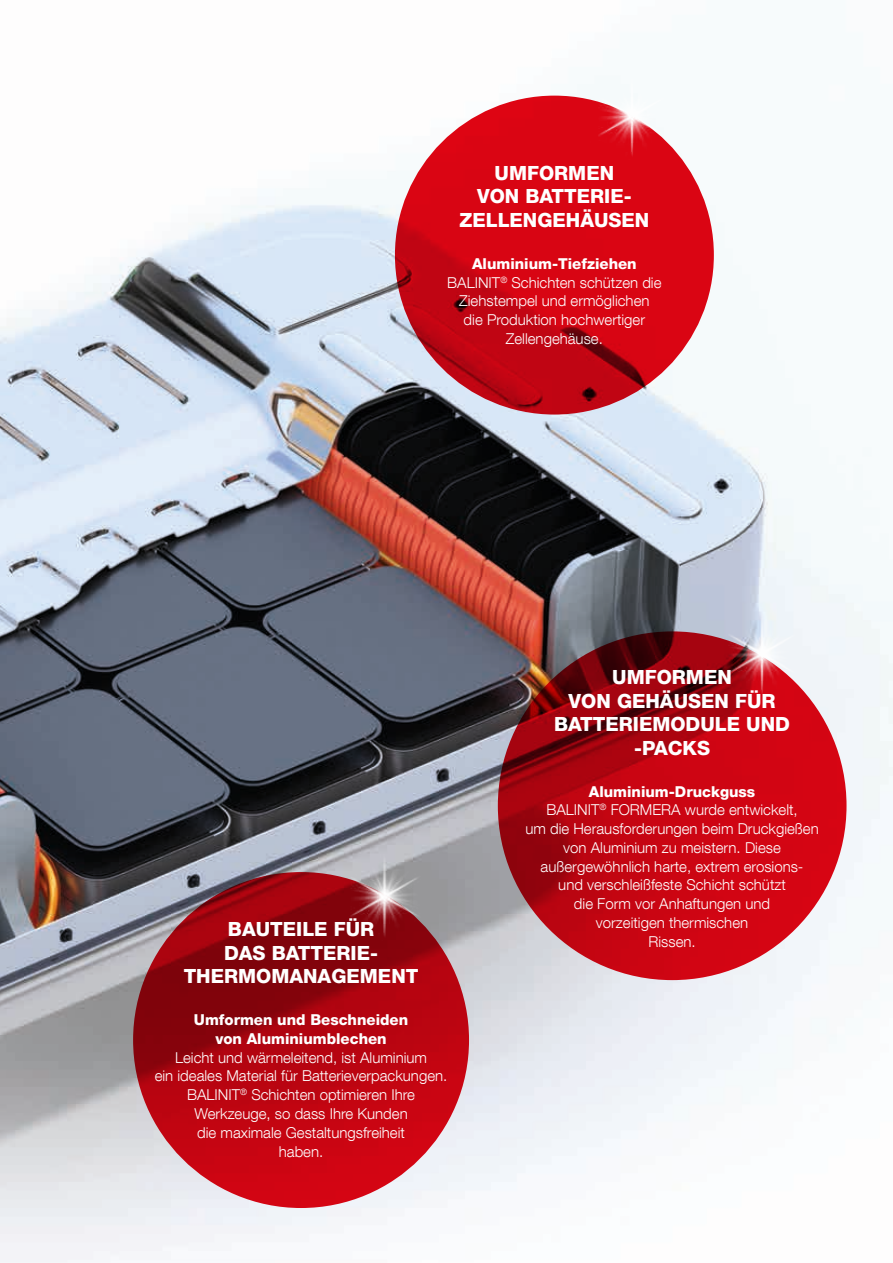
<style>
.page{position:relative;width:893px;height:1263px;background:#fff}
.page>*{position:absolute;margin:0;border:0;box-sizing:border-box;transform-origin:0 0}
.t1{font:800 19.5px/23.4px "Helvetica Neue LT Com";color:#fff;text-align:center}
.t2{font:300 15px/18.8px "Helvetica Neue LT Com";color:#fff;text-align:center}
.t3{font:800 15px/18.8px "Helvetica Neue LT Com";color:#fff;text-align:center}
.s1{font-weight:800}
</style>
<div class="page">
<img style="left:0;top:95px;width:893px;height:1168px">
<svg style="left:401px;top:102px;width:307px;height:306px;background:#cf0412"></svg>
<div style="left:395px;top:96px;width:319px;height:319px;border:12px solid #e30614;border-radius:50%"></div>
<img style="left:581px;top:95px;width:102px;height:72px">
<svg style="left:504px;top:638px;width:336px;height:336px;background:#b70410"></svg>
<div style="left:498px;top:631px;width:348px;height:349px;border:12px solid #e30614;border-radius:50%"></div>
<img style="left:711px;top:603px;width:101px;height:101px">
<svg style="left:139px;top:878px;width:324px;height:324px;background:#ac040f"></svg>
<div style="left:133px;top:872px;width:336px;height:336px;border:12px solid #e30614;border-radius:50%"></div>
<img style="left:334px;top:846px;width:101px;height:101px">
<h1 class="t1" style="left:459px;top:161px;width:191px">UMFORMEN<br>VON BATTERIE-<br>ZELLENGEHÄUSEN</h1>
<p class="t2" style="left:447px;top:254px;width:216px"><span class="s1">Aluminium-Tiefziehen<br></span>BALINIT<sup>®</sup> Schichten schützen die<br>Ziehstempel und ermöglichen<br>die Produktion hochwertiger<br>Zellengehäuse.</p>
<h1 class="t1" style="left:184px;top:917px;width:236px">BAUTEILE FÜR<br>DAS BATTERIE-<br>THERMOMANAGEMENT</h1>
<p class="t3" style="left:194px;top:1010px;width:216px">Umformen und Beschneiden von Aluminiumblechen</p>
<p class="t2" style="left:155px;top:1048px;width:294px">Leicht und wärmeleitend, ist Aluminium<br>ein ideales Material für Batterieverpackungen.<br>BALINIT<sup>®</sup> Schichten optimieren Ihre Werkzeuge, so dass Ihre Kunden<br>die maximale Gestaltungsfreiheit<br>haben.</p>
<h1 class="t1" style="left:554px;top:666px;width:237px">UMFORMEN<br>VON GEHÄUSEN FÜR<br>BATTERIEMODULE UND -PACKS</h1>
<p class="t2" style="left:525px;top:782px;width:295px"><span class="s1">Aluminium-Druckguss<br></span>BALINIT<sup>®</sup> FORMERA wurde entwickelt,<br>um die Herausforderungen beim Druckgießen von Aluminium zu meistern. Diese außergewöhnlich harte, extrem erosions-<br>und verschleißfeste Schicht schützt<br>die Form vor Anhaftungen und<br>vorzeitigen thermischen<br>Rissen.</p>
</div>
